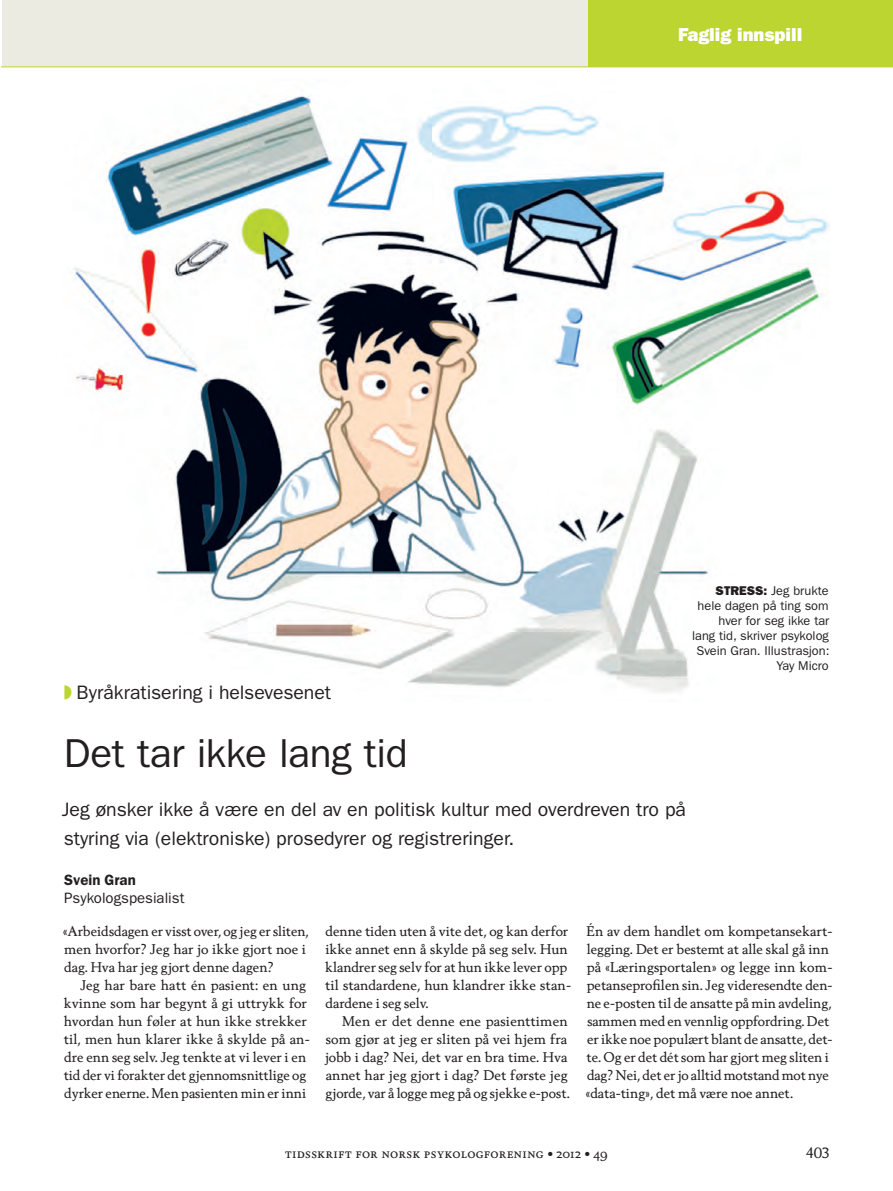
<style>
.page{position:relative;width:893px;height:1191px;background:#fff}
.page>*{position:absolute;margin:0;border:0;box-sizing:border-box;transform-origin:0 0}
.kap1titt_s{font:40.5px "ITC Franklin Gothic Std";letter-spacing:-.01em;color:#231f20}
.in1af-_f{font:19.5px/28.5px "ITC Franklin Gothic Std";color:#231f20}
.kap1num_s{font:19.5px "ITC Franklin Gothic Std";letter-spacing:-.005em;color:#231f20}
.t1{font:18.75px "ITC Franklin Gothic Std Hvy";color:#fff}
.bio1af-_f{font:15px "ITC Franklin Gothic Std";color:#231f20}
.bio1af_f{font:600 15px "ITC Franklin Gothic Std";color:#231f20}
.t2{font:15px "Berling Nova Text Pro";color:#231f20}
.b1a_f{font:13.5px/18px "Berling Nova Text Pro";color:#231f20}
.b1af-_f{font:13.5px/18px "Berling Nova Text Pro";color:#231f20}
.b1a_f-2{font:13.5px "Berling Nova Text Pro";letter-spacing:.035em;color:#231f20}
.fig1af_f{font:12.75px/15px "ITC Franklin Gothic Std";color:#231f20;text-align:right}
.s1{font-family:"ITC Franklin Gothic Std Hvy"}
.s2{color:#bcd531}
.s3{font-size:9px}
</style>
<div class="page">
<div style="left:586px;top:0;width:307px;height:67px;background:#bcd531"></div>
<div style="left:2px;top:0;width:586px;height:67px;background:#ebebe2"></div>
<hr style="left:1px;top:66px;width:892px;height:1px;background:#bcd531">
<img style="left:73px;top:90px;width:756px;height:602px">
<h3 class="t1" style="left:678px;top:24px;width:126px">Faglig innspill</h3>
<p class="fig1af_f" style="left:692px;top:583px;width:139px"><span class="s1">STRESS:</span> Jeg brukte hele dagen på ting som hver for seg ikke tar<br>lang tid, skriver psykolog<br>Svein Gran. Illustrasjon:<br>Yay Micro</p>
<p class="kap1num_s" style="left:64px;top:681px;width:269px"><span class="s2">◗</span> Byråkratisering i helsevesenet</p>
<p class="kap1titt_s" style="left:64px;top:729px;width:345px">Det tar ikke lang tid</p>
<p class="in1af-_f" style="left:62px;top:795px;width:626px">Jeg ønsker ikke å være en del av en politisk kultur med overdreven tro på styring via (elektroniske) prosedyrer og registreringer.</p>
<p class="bio1af_f" style="left:64px;top:870px;width:73px">Svein Gran</p>
<p class="bio1af-_f" style="left:64px;top:889px;width:122px">Psykologspesialist</p>
<p class="b1af-_f" style="left:63px;top:922px;width:247px">«Arbeidsdagen er visst over, og jeg er sliten, men hvorfor? Jeg har jo ikke gjort noe i dag. Hva har jeg gjort denne dagen?</p>
<p class="b1a_f" style="left:64px;top:976px;width:248px;text-indent:17px">Jeg har bare hatt én pasient: en ung kvinne som har begynt å gi uttrykk for hvordan hun føler at hun ikke strekker til, men hun klarer ikke å skylde på an&shy;dre enn seg selv. Jeg tenkte at vi lever i en tid der vi forakter det gjennomsnittlige og dyrker enerne. Men pasienten min er inni</p>
<p class="b1a_f" style="left:585px;top:922px;width:249px">Én av dem handlet om kompetansekart&shy;legging. Det er bestemt at alle skal gå inn på «Læringsportalen» og legge inn kom&shy;petanseprofilen sin. Jeg videresendte den&shy;ne e-posten til de ansatte på min avdeling, sammen med en vennlig oppfordring. Det er ikke noe populært blant de ansatte, det&shy;te. Og er det dét som har gjort meg sliten i dag? Nei, det er jo alltid motstand mot nye «data-ting», det må være noe annet.</p>
<p class="b1a_f" style="left:325px;top:922px;width:248px">denne tiden uten å vite det, og kan derfor ikke annet enn å skylde på seg selv. Hun klandrer seg selv for at hun ikke lever opp til standardene, hun klandrer ikke stan&shy;dardene i seg selv.</p>
<p class="b1a_f" style="left:325px;top:1012px;width:246px;text-indent:17px">Men er det denne ene pasienttimen som gjør at jeg er sliten på vei hjem fra jobb i dag? Nei, det var en bra time. Hva annet har jeg gjort i dag? Det første jeg gjorde, var å logge meg på og sjekke e-post.</p>
<p class="b1a_f-2" style="left:285px;top:1144px;width:324px">tidsskrift for norsk psykologforening <span class="s3">•</span> 2012 <span class="s3">•</span> 49</p>
<p class="t2" style="left:806px;top:1142px;width:25px">403</p>
</div>
